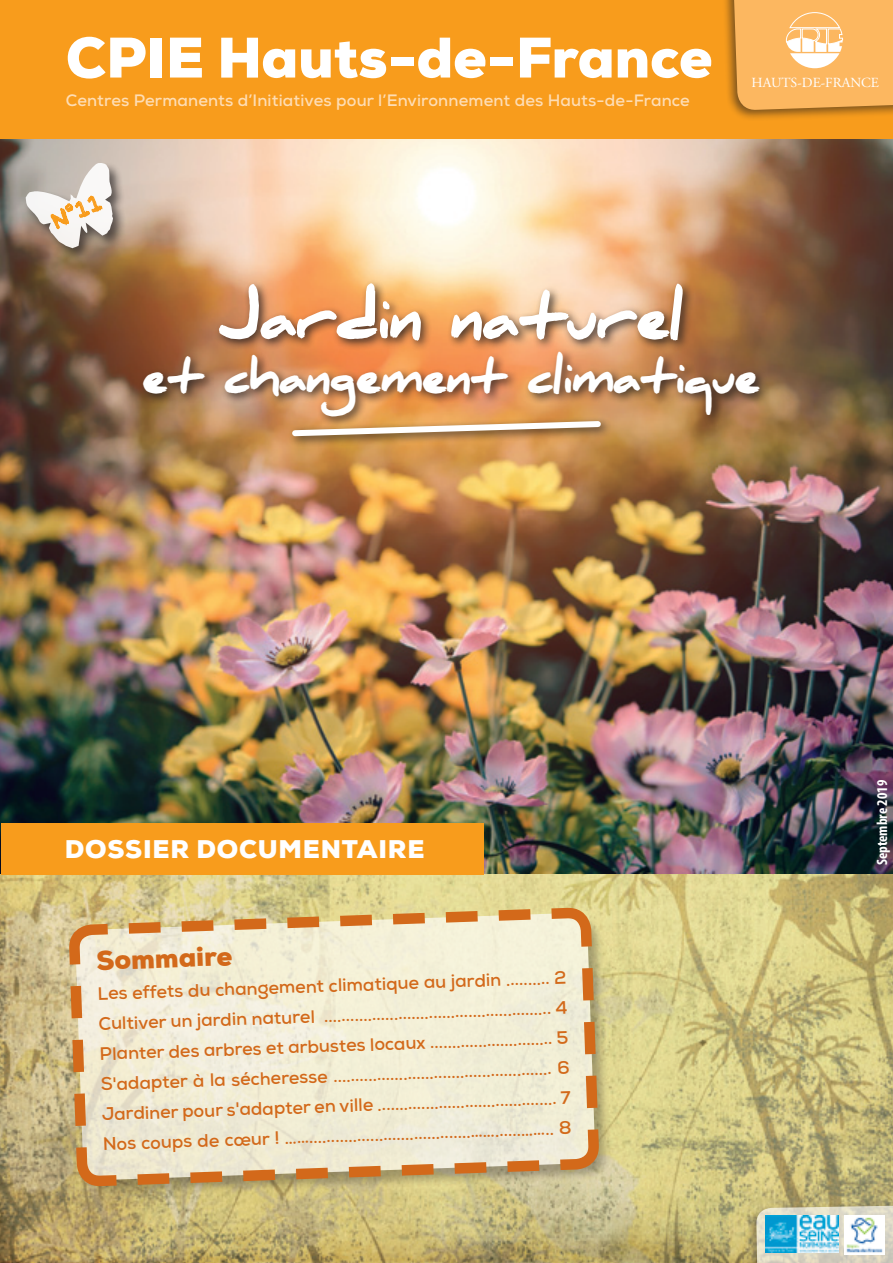
<style>
.page{position:relative;width:893px;height:1263px;background:#fff}
.page>*{position:absolute;margin:0;border:0;box-sizing:border-box;transform-origin:0 0}
.t1{font:900 60px "Daniel";letter-spacing:-.04em;color:#fff}
.t2{font:900 57px "Nexa";color:#fff}
.t3{font:900 45px "Daniel";letter-spacing:-.04em;color:#fff}
.t4{font:900 27px "Nexa";color:#d3691a}
.t5{font:900 25.5px "Nexa";letter-spacing:.03em;color:#fff}
.t6{font:22.5px "Chalkduster";color:#f89c1c}
.t7{font:700 18px/30.2px "Nexa";color:#d3691a;text-align:justify}
.t8{font:700 16.5px "Nexa";letter-spacing:.01em;color:#feddb4}
.t9{font:700 condensed 15px "Myriad Pro";color:#fff}
.t10{font:13.95px "Adobe Garamond Pro";color:#fff}
</style>
<div class="page">
<img style="left:0;top:874px;width:893px;height:389px">
<div style="left:0;top:0;width:893px;height:139px;background:#f89c1c"></div>
<div style="left:722px;top:0;width:171px;height:121px;background:#231f20;opacity:.6"></div>
<div style="left:744px;top:1196px;width:149px;height:67px;background:#231f20;opacity:.6"></div>
<svg style="left:756px;top:1202px;width:137px;height:61px;background:#d0ceb6"></svg>
<img style="left:844px;top:1215px;width:40px;height:40px">
<img style="left:766px;top:1216px;width:72px;height:37px">
<svg style="left:733px;top:0;width:160px;height:110px;background:#f7b868"></svg>
<img style="left:0;top:139px;width:893px;height:735px">
<img style="left:64px;top:330px;width:539px;height:933px">
<div style="left:137px;top:278px;width:632px;height:149px;background:#231f20;opacity:.8"></div>
<div style="left:286px;top:415px;width:325px;height:32px;background:#231f20;opacity:.8"></div>
<svg style="left:289px;top:418px;width:315px;height:21px"></svg>
<div style="left:1px;top:824px;width:482px;height:51px;background:#f89c1c"></div>
<div style="left:23px;top:160px;width:103px;height:102px;background:#231f20;opacity:.75"></div>
<svg style="left:26px;top:162px;width:87px;height:86px"></svg>
<h2 class="t2" style="left:66px;top:21px;width:648px">CPIE Hauts-de-France</h2>
<p class="t8" style="left:66px;top:90px;width:625px">Centres Permanents d’Initiatives pour l’Environnement des Hauts-de-France</p>
<p class="t6" style="left:47px;top:209px;width:55px;rotate:-23deg">N°11</p>
<p class="t10" style="left:752px;top:74px;width:129px">HAUTS-DE-FRANCE</p>
<h1 class="t1" style="left:218px;top:283px;width:467px">Jardin naturel</h1>
<h3 class="t3" style="left:142px;top:351px;width:620px">et changement climatique</h3>
<h3 class="t5" style="left:65px;top:832px;width:361px">DOSSIER DOCUMENTAIRE</h3>
<h3 class="t4" style="left:96px;top:943px;width:138px;rotate:-2deg">Sommaire</h3>
<p class="t7" style="left:97px;top:978px;width:471px;rotate:-2deg">Les effets du changement climatique au jardin .......... 2<br>Cultiver un jardin naturel .................................................... 4<br>Planter des arbres et arbustes locaux ............................ 5<br>S'adapter à la sécheresse .................................................. 6<br>Jardiner pour s'adapter en ville ......................................... 7<br>Nos coups de cœur ! …….....................................……......…….. 8</p>
<p class="t9" style="left:873px;top:865px;width:87px;rotate:-90deg">Septembre 2019</p>
</div>
